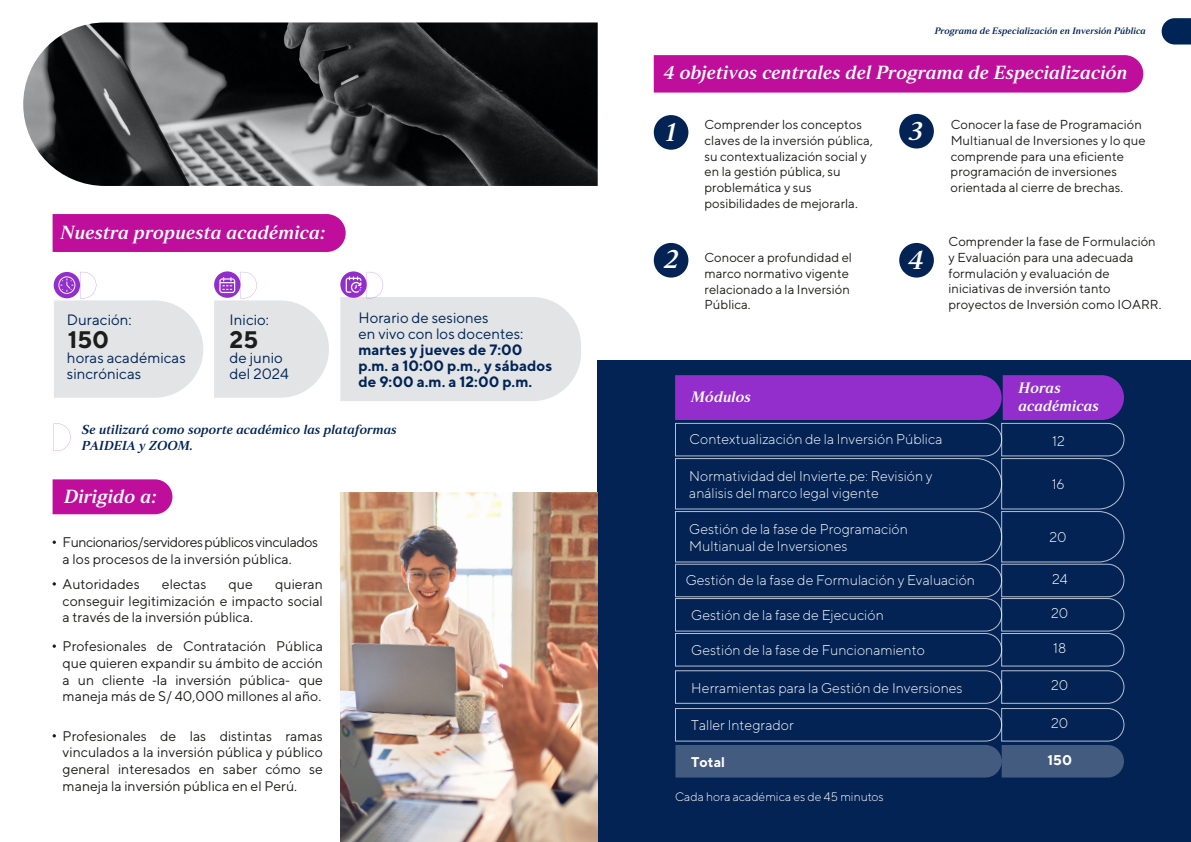
<style>
.page{position:relative;width:1191px;height:842px;background:#fff}
.page>*{position:absolute;margin:0;border:0;box-sizing:border-box;transform-origin:0 0}
.t1{font:26.6px "Strato Pro Demi Bold It";color:#fff}
.t2{font:700 23.9px "TT Norms";color:#1d1d1b}
.t3{font:19px "Strato Pro Demi Bold It";color:#fff}
.t4{font:15.1px/17.9px "Strato Pro Demi Bold It";color:#fff}
.t5{font:15px/16px "TT Norms";color:#002455}
.t6{font:700 15px/16px "TT Norms";color:#002455}
.t7{font:300 14.1px/16.9px "TT Norms";color:#fff}
.t8{font:700 14.1px "TT Norms";color:#fff}
.t9{font:14px/16.8px "TT Norms";color:#1d1d1b;text-align:justify}
.t10{font:14px/16.8px "TT Norms";letter-spacing:-.035em;color:#1d1d1b}
.t11{font:13px/15.6px "TT Norms";color:#1d1d1b}
.t12{font:13px/15.6px "Strato Pro Demi Bold It";color:#002455}
.t13{font:300 12.2px "TT Norms";color:#fff}
.t14{font:9.3px "Strato Pro Demi Bold It";color:#002455}
.s1{font-family:"Myriad Pro"}
</style>
<div class="page">
<div style="left:597px;top:360px;width:594px;height:482px;background:#032354"></div>
<div style="left:53px;top:214px;width:293px;height:38px;background:#bf0d9c"></div>
<div style="left:53px;top:479px;width:119px;height:35px;background:#bf0d9c"></div>
<div style="left:654px;top:55px;width:489px;height:38px;background:#bf0d9c"></div>
<div style="left:654px;top:115px;width:34px;height:35px;background:#032354;border-radius:50%"></div>
<div style="left:654px;top:243px;width:34px;height:35px;background:#032354;border-radius:50%"></div>
<div style="left:899px;top:243px;width:35px;height:35px;background:#032354;border-radius:50%"></div>
<svg style="left:54px;top:423px;width:16px;height:28px"></svg>
<svg style="left:54px;top:272px;width:149px;height:126px"></svg>
<svg style="left:214px;top:272px;width:115px;height:126px"></svg>
<svg style="left:340px;top:272px;width:241px;height:129px"></svg>
<div style="left:899px;top:114px;width:35px;height:35px;background:#032354;border-radius:50%"></div>
<img style="left:23px;top:22px;width:574px;height:164px">
<svg style="left:675px;top:375px;width:449px;height:402px"></svg>
<svg style="left:1161px;top:18px;width:30px;height:27px"></svg>
<svg style="left:53px;top:582px;width:3px;height:4px"></svg>
<svg style="left:53px;top:644px;width:3px;height:4px"></svg>
<img style="left:340px;top:493px;width:257px;height:349px">
<h3 class="t3" style="left:61px;top:220px;width:267px">Nuestra propuesta académica:</h3>
<p class="t5" style="left:67px;top:311px;width:66px">Duración:</p>
<p class="t5" style="left:230px;top:311px;width:41px">Inicio:</p>
<p class="t5" style="left:358px;top:309px;width:166px">Horario de sesiones<br>en vivo con los docentes:</p>
<p class="t6" style="left:358px;top:341px;width:195px">martes y jueves de 7:00 p.m. a 10:00 p.m., y sábados de 9:00 a.m. a 12:00 p.m.</p>
<h2 class="t2" style="left:68px;top:325px;width:43px">150</h2>
<h2 class="t2" style="left:230px;top:325px;width:30px">25</h2>
<p class="t5" style="left:67px;top:350px;width:120px">horas académicas sincrónicas</p>
<p class="t5" style="left:230px;top:350px;width:61px">de junio del 2024</p>
<p class="t12" style="left:82px;top:422px;width:316px">Se utilizará como soporte académico las plataformas<br>PAIDEIA y ZOOM.</p>
<h3 class="t3" style="left:64px;top:485px;width:94px">Dirigido a:</h3>
<p class="t10" style="left:63px;top:533px;width:257px">Funcionarios/servidores públicos vinculados a los procesos de la inversión pública.</p>
<p class="t9" style="left:63px;top:575px;width:79px">Autoridades</p>
<p class="t9" style="left:162px;top:575px;width:46px">electas</p>
<p class="t9" style="left:229px;top:575px;width:26px">que</p>
<p class="t9" style="left:63px;top:575px;width:262px;text-indent:213px">quieran conseguir legitimización e impacto social a través de la inversión pública.</p>
<p class="t9" style="left:63px;top:637px;width:262px">Profesionales de Contratación Pública que quieren expandir su ámbito de acción a un cliente <span class="s1">-l</span>a inversión pública<span class="s1">-</span> que maneja más de S/ 40,000 millones al año.</p>
<p class="t9" style="left:63px;top:727px;width:262px">Profesionales de las distintas ramas vinculados a la inversión pública y público general interesados en saber cómo se maneja la inversión pública en el Perú.</p>
<p class="t14" style="left:934px;top:25px;width:213px">Programa de Especialización en Inversión Pública</p>
<h3 class="t3" style="left:664px;top:60px;width:465px">4 objetivos centrales del Programa de Especialización</h3>
<h1 class="t1" style="left:666px;top:115px;width:12px">1</h1>
<p class="t11" style="left:704px;top:117px;width:170px">Comprender los conceptos claves de la inversión pública, su contextualización social y en la gestión pública, su problemática y sus posibilidades de mejorarla.</p>
<h1 class="t1" style="left:909px;top:114px;width:15px">3</h1>
<h1 class="t1" style="left:664px;top:243px;width:16px">2</h1>
<h1 class="t1" style="left:908px;top:243px;width:17px">4</h1>
<p class="t11" style="left:704px;top:250px;width:149px">Conocer a profundidad el marco normativo vigente relacionado a la Inversión<br>Pública.</p>
<p class="t11" style="left:950px;top:117px;width:196px">Conocer la fase de Programación<br>Multianual de Inversiones y lo que comprende para una eficiente programación de inversiones orientada al cierre de brechas.</p>
<p class="t11" style="left:948px;top:234px;width:214px">Comprender la fase de Formulación y Evaluación para una adecuada formulación y evaluación de iniciativas de inversión tanto proyectos de Inversión como IOARR.</p>
<p class="t4" style="left:691px;top:388px;width:61px">Módulos</p>
<p class="t4" style="left:1018px;top:379px;width:82px">Horas académicas</p>
<p class="t7" style="left:689px;top:430px;width:254px">Contextualización de la Inversión Pública</p>
<p class="t7" style="left:1052px;top:432px;width:14px">12</p>
<p class="t7" style="left:689px;top:467px;width:245px">Normatividad del Invierte.pe: Revisión y análisis del marco legal vigente</p>
<p class="t7" style="left:1051px;top:475px;width:14px">16</p>
<p class="t7" style="left:689px;top:520px;width:220px">Gestión de la fase de Programación<br>Multianual de Inversiones</p>
<p class="t7" style="left:1049px;top:528px;width:19px">20</p>
<p class="t7" style="left:685px;top:571px;width:291px">Gestión de la fase de Formulación y Evaluación</p>
<p class="t7" style="left:1052px;top:570px;width:17px">24</p>
<p class="t7" style="left:691px;top:607px;width:194px">Gestión de la fase de Ejecución</p>
<p class="t7" style="left:1051px;top:604px;width:19px">20</p>
<p class="t7" style="left:691px;top:641px;width:235px">Gestión de la fase de Funcionamiento</p>
<p class="t7" style="left:1053px;top:639px;width:15px">18</p>
<p class="t7" style="left:691px;top:679px;width:273px">Herramientas para la Gestión de Inversiones</p>
<p class="t7" style="left:1051px;top:677px;width:19px">20</p>
<p class="t7" style="left:691px;top:716px;width:104px">Taller Integrador</p>
<p class="t7" style="left:1051px;top:714px;width:19px">20</p>
<p class="t8" style="left:691px;top:753px;width:35px">Total</p>
<p class="t8" style="left:1047px;top:751px;width:26px">150</p>
<p class="t13" style="left:675px;top:790px;width:210px">Cada hora académica es de 45 minutos</p>
</div>
